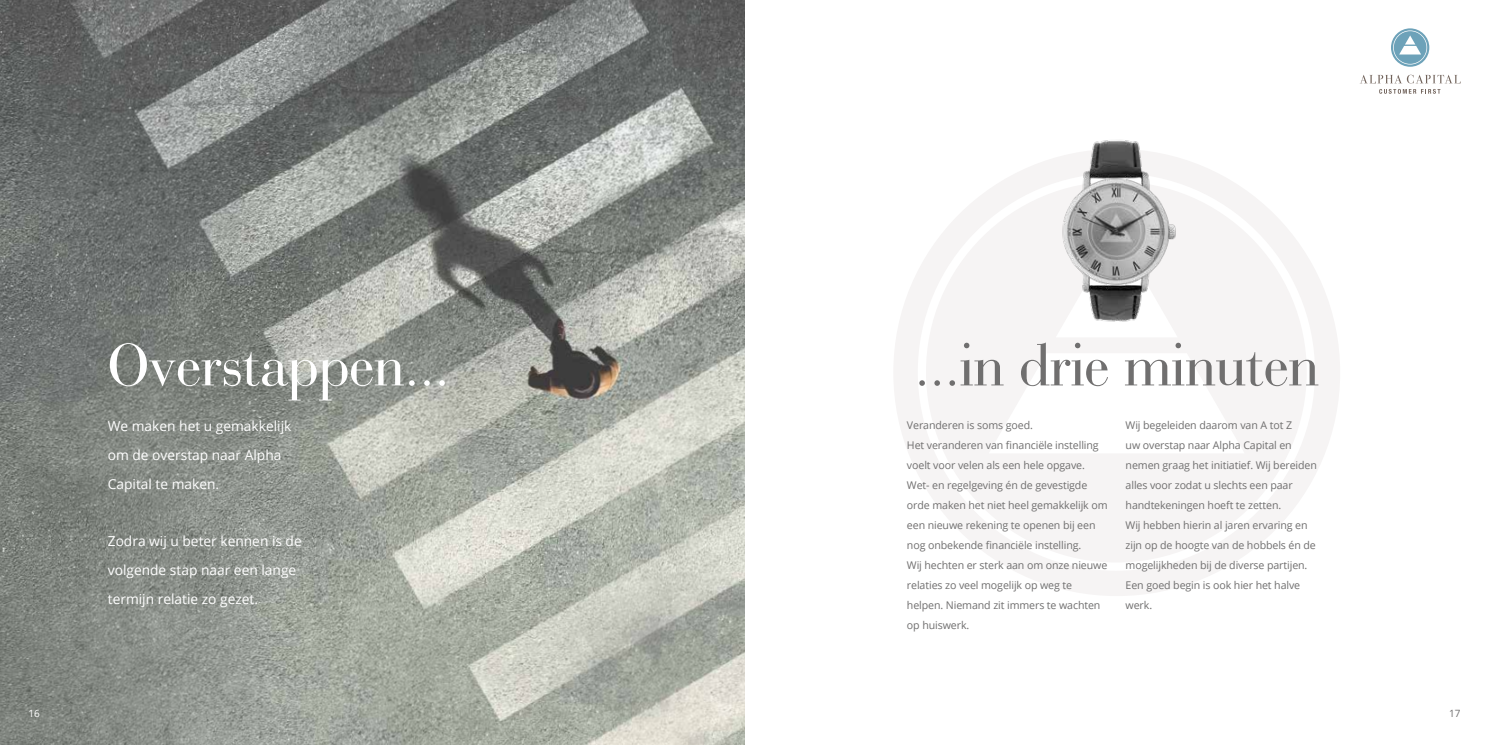
<style>
.page{position:relative;width:1489px;height:745px;background:#fff}
.page>*{position:absolute;margin:0;border:0;box-sizing:border-box;transform-origin:0 0}
.t1{font:62.5px "Bauer Bodoni BT";color:#706f6f}
.t2{font:62.5px "Bauer Bodoni BT";color:#fff}
.t3{font:13.75px/28.8px "Open Sans";color:#fff}
.t4{font:10.62px/20px "Open Sans";letter-spacing:-.01em;color:#706f6f}
.t5{font:10px "Open Sans";color:#fff}
.t6{font:10px "Open Sans";color:#706f6f}
</style>
<div class="page">
<img style="left:0;top:0;width:744px;height:744px">
<svg style="left:894px;top:169px;width:445px;height:426px"></svg>
<svg style="left:926px;top:181px;width:380px;height:381px;fill:#f6f4f4"></svg>
<img style="left:1024px;top:140px;width:184px;height:182px">
<svg style="left:1360px;top:75px;width:100px;height:8px"></svg>
<svg style="left:1379px;top:89px;width:61px;height:5px"></svg>
<svg style="left:1391px;top:28px;width:38px;height:39px"></svg>
<h1 class="t2" style="left:108px;top:326px;width:343px">Overstappen...</h1>
<h1 class="t1" style="left:914px;top:326px;width:406px">...in drie minuten</h1>
<p class="t4" style="left:906px;top:414px;width:202px">Veranderen is soms goed.<br>Het veranderen van financiële instelling voelt voor velen als een hele opgave.<br>Wet- en regelgeving én de gevestigde orde maken het niet heel gemakkelijk om een nieuwe rekening te openen bij een nog onbekende financiële instelling.<br>Wij hechten er sterk aan om onze nieuwe relaties zo veel mogelijk op weg te helpen. Niemand zit immers te wachten op huiswerk.</p>
<p class="t4" style="left:1125px;top:414px;width:193px">Wij begeleiden daarom van A tot Z<br>uw overstap naar Alpha Capital en nemen graag het initiatief. Wij bereiden alles voor zodat u slechts een paar handtekeningen hoeft te zetten.<br>Wij hebben hierin al jaren ervaring en zijn op de hoogte van de hobbels én de mogelijkheden bij de diverse partijen.<br>Een goed begin is ook hier het halve werk.</p>
<p class="t3" style="left:108px;top:411px;width:185px">We maken het u gemakkelijk om de overstap naar Alpha<br>Capital te maken.</p>
<p class="t3" style="left:108px;top:526px;width:195px">Zodra wij u beter kennen is de volgende stap naar een lange termijn relatie zo gezet.</p>
<p class="t5" style="left:28px;top:705px;width:13px">16</p>
<p class="t6" style="left:1448px;top:705px;width:13px">17</p>
</div>
